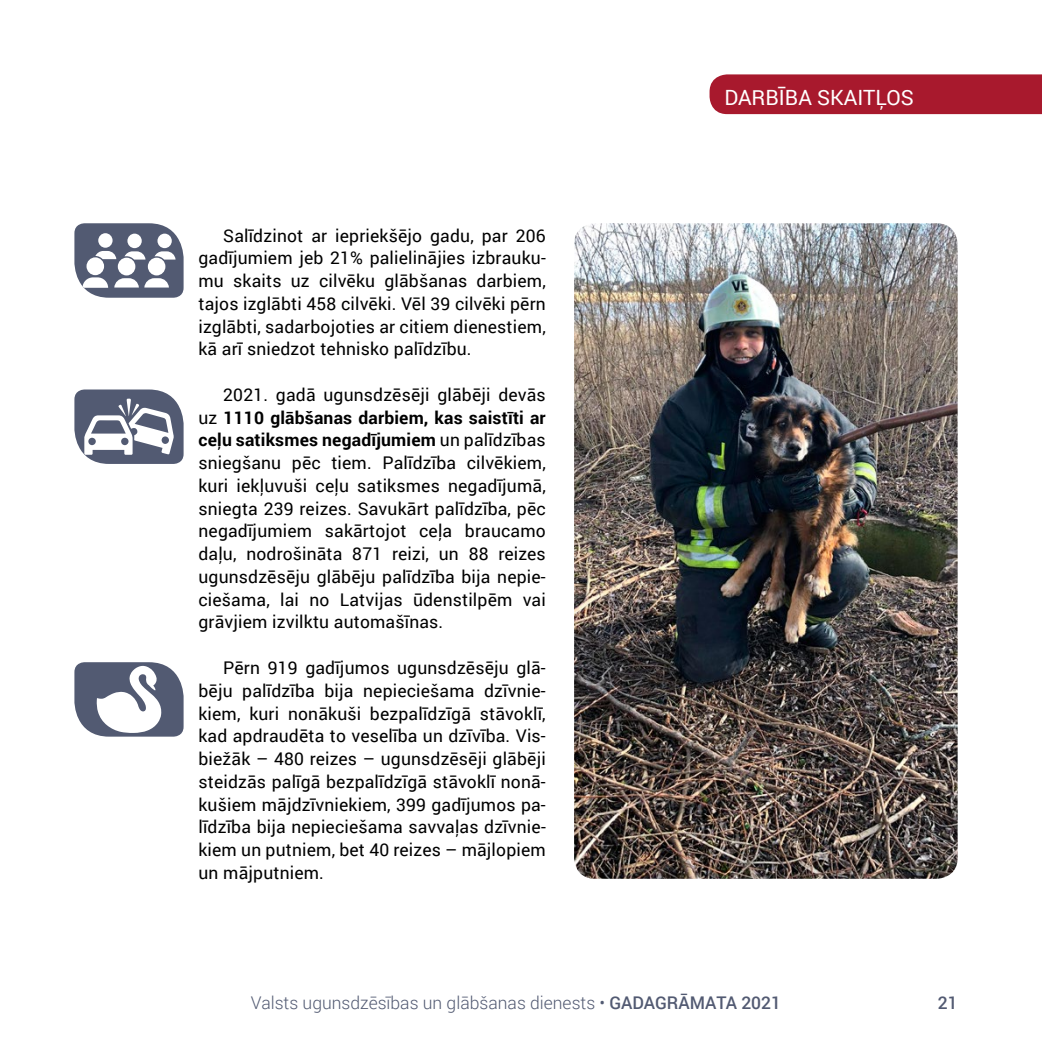
<style>
.page{position:relative;width:1042px;height:1042px;background:#fff}
.page>*{position:absolute;margin:0;border:0;box-sizing:border-box;transform-origin:0 0}
.t1{font:21px "Roboto";color:#fff}
.t2{font:17.5px/22.8px "Roboto";letter-spacing:.01em;color:#000;text-align:justify}
.t3{font:300 17.5px "Roboto";color:#525a72}
.t4{font:500 17.5px "Roboto";color:#525a72}
.s1{font-weight:700}
.s2{font-weight:500}
</style>
<div class="page">
<div style="left:709px;top:74px;width:333px;height:40px;background:#a8192d"></div>
<svg style="left:74px;top:223px;width:110px;height:75px"></svg>
<div style="left:148px;top:258px;width:17px;height:17px;background:#fff;border-radius:50%"></div>
<img style="left:574px;top:223px;width:383px;height:656px">
<svg style="left:74px;top:389px;width:110px;height:75px"></svg>
<svg style="left:74px;top:662px;width:110px;height:74px"></svg>
<p class="t2" style="left:198px;top:223px;width:349px;text-indent:25px">Salīdzinot ar iepriekšējo gadu, par 206 gadījumiem jeb 21% palielinājies izbrauku&shy;mu skaits uz cilvēku glābšanas darbiem, tajos izglābti 458 cilvēki. Vēl 39 cilvēki pērn izglābti, sadarbojoties ar citiem dienestiem, kā arī sniedzot tehnisko palīdzību.</p>
<p class="t2" style="left:198px;top:383px;width:349px;text-indent:25px">2021. gadā ugunsdzēsēji glābēji devās uz <span class="s1">1110 glābšanas darbiem, kas saistīti ar ceļu satiksmes negadījumiem</span> un palīdzības sniegšanu pēc tiem. Palīdzība cilvēkiem, kuri iekļuvuši ceļu satiksmes negadījumā, sniegta 239 reizes. Savukārt palīdzība, pēc negadījumiem sakārtojot ceļa braucamo daļu, nodrošināta 871 reizi, un 88 reizes ugunsdzēsēju glābēju palīdzība bija nepie&shy;ciešama, lai no Latvijas ūdenstilpēm vai grāvjiem izvilktu automašīnas.</p>
<p class="t2" style="left:198px;top:656px;width:349px;text-indent:25px">Pērn 919 gadījumos ugunsdzēsēju glā&shy;bēju palīdzība bija nepieciešama dzīvnie&shy;kiem, kuri nonākuši bezpalīdzīgā stāvoklī, kad apdraudēta to veselība un dzīvība. Vis&shy;biežāk – 480 reizes – ugunsdzēsēji glābēji steidzās palīgā bezpalīdzīgā stāvoklī nonā&shy;kušiem mājdzīvniekiem, 399 gadījumos pa&shy;līdzība bija nepieciešama savvaļas dzīvnie&shy;kiem un putniem, bet 40 reizes – mājlopiem un mājputniem.</p>
<p class="t1" style="left:724px;top:83px;width:191px">DARBĪBA SKAITĻOS</p>
<p class="t3" style="left:251px;top:990px;width:532px">Valsts ugunsdzēsības un glābšanas dienests • <span class="s2">GADAGRĀMATA 2021</span></p>
<p class="t4" style="left:938px;top:990px;width:21px">21</p>
</div>
